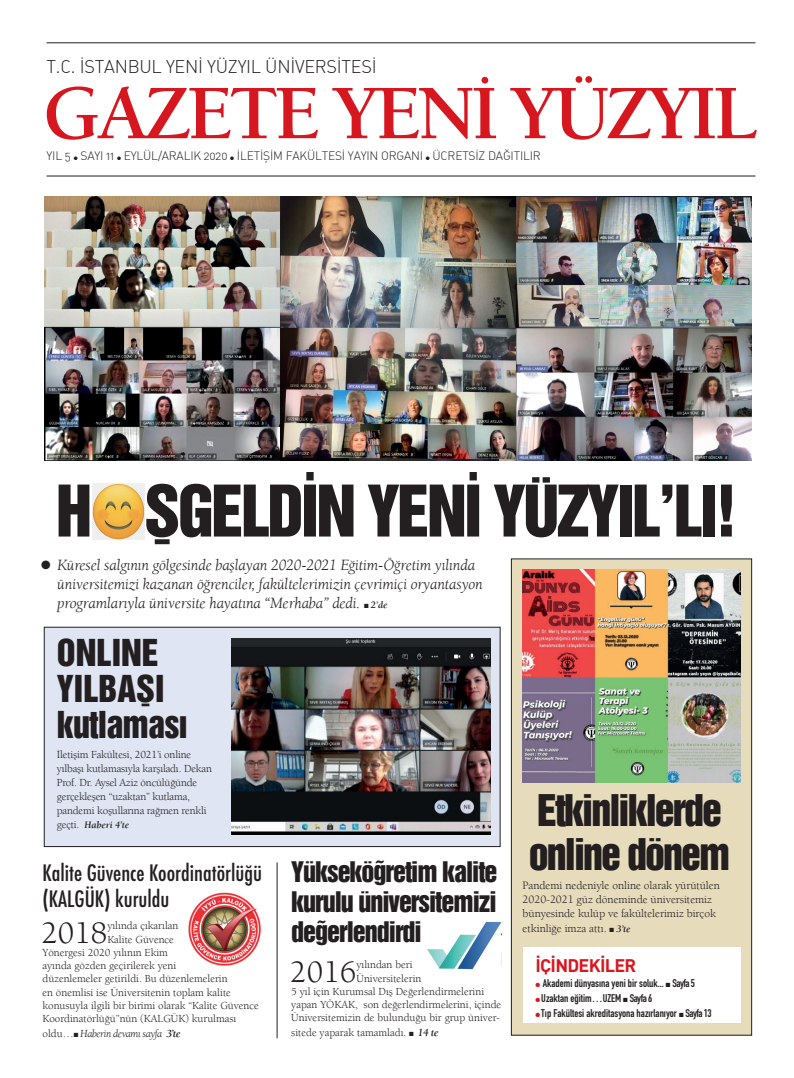
<style>
.page{position:relative;width:794px;height:1078px;background:#fff}
.page>*{position:absolute;margin:0;border:0;box-sizing:border-box;transform-origin:0 0}
.t1{font:700 79px "Berkeley Oldstyle";letter-spacing:-.06em;color:#d7171f}
.t2{font:65px "Helvetica Inserat";letter-spacing:-.04em;color:#231f20}
.t3{font:40px/44px "Helvetica Inserat";letter-spacing:-.05em;color:#231f20}
.t4{font:34px/36px "Helvetica Inserat";color:#231f20}
.t5{font:31.8px "Berkeley Oldstyle";color:#231f20}
.t6{font:26px/30px "Helvetica Inserat";letter-spacing:-.04em;color:#231f20;text-align:justify}
.t7{font:500 condensed 22px/26.4px "Futura";color:#231f20}
.t8{font:18px "DIN Light Alternate";letter-spacing:-.015em;color:#231f20}
.t9{font:18px "DINBEK Bold";letter-spacing:-.04em;color:#d7171f}
.t10{font:italic 16px/19.2px "Berkeley Oldstyle";letter-spacing:-.01em;color:#231f20}
.t11{font:12px "DIN Light Alternate";letter-spacing:-.015em;color:#231f20}
.t12{font:12px "Zapf Dingbats ITC";color:#231f20}
.t13{font:11.5px/14.3px "Berkeley Oldstyle";letter-spacing:-.005em;color:#231f20}
.t14{font:11px/14px "Berkeley Oldstyle";color:#231f20}
.t15{font:700 11px "DIN Condensed";color:#231f20}
.t16{font:italic 11px "Berkeley Oldstyle";letter-spacing:-.04em;color:#231f20}
.t17{font:italic 700 10px "Berkeley Oldstyle";color:#231f20}
.s1{font-weight:400;font-style:normal;font-size:11px}
.s2{font-style:normal}
.s3{font-weight:700}
.s4{font-weight:700;font-style:italic}
.s5{font-weight:700;font-style:italic;font-size:10px}
.s6{color:#d7171f}
</style>
<div class="page">
<div style="left:511px;top:558px;width:240px;height:476px;background:#e6dcbc"></div>
<div style="left:511px;top:558px;width:241px;height:477px;border:1px solid #231f20"></div>
<div style="left:522px;top:947px;width:218px;height:75px;background:#fff"></div>
<img style="left:522px;top:569px;width:218px;height:213px">
<div style="left:44px;top:627px;width:456px;height:219px;background:#dfe5f2"></div>
<div style="left:44px;top:626px;width:456px;height:220px;border:1px solid #231f20"></div>
<img style="left:231px;top:638px;width:259px;height:196px">
<hr style="left:47px;top:176px;width:708px;height:1px;background:#231f20">
<hr style="left:47px;top:43px;width:708px;height:1px;background:#231f20">
<img style="left:44px;top:196px;width:707px;height:264px">
<img style="left:188px;top:892px;width:73px;height:74px">
<img style="left:93px;top:483px;width:51px;height:57px">
<img style="left:427px;top:921px;width:74px;height:49px">
<hr style="left:277px;top:862px;width:1px;height:175px;background:#231f20">
<h3 class="t8" style="left:47px;top:55px;width:331px">T.C. İSTANBUL YENİ YÜZYIL ÜNİVERSİTESİ</h3>
<h1 class="t1" style="left:43px;top:66px;width:717px">GAZETE YENİ YÜZYIL</h1>
<p class="t11" style="left:47px;top:148px;width:496px">YIL 5 ● SAYI 11 ● EYLÜL/ARALIK 2020 ● İLETİŞİM FAKÜLTESİ YAYIN ORGANI ● ÜCRETSİZ DAĞITILIR</p>
<h2 class="t2" style="left:56px;top:472px;width:683px">H ŞGELDİN YENİ YÜZYIL’LI!</h2>
<h3 class="t10" style="left:57px;top:555px;width:427px">Küresel salgının gölgesinde başlayan 2020-2021 Eğitim-Öğretim yılında üniversitemizi kazanan öğrenciler, fakültelerimizin çevrimiçi oryantasyon programlarıyla üniversite hayatına “Merhaba” dedi.</h3>
<p class="t12" style="left:41px;top:559px;width:11px">●</p>
<p class="t17" style="left:364px;top:599px;width:25px">■ 2’de</p>
<h3 class="t4" style="left:57px;top:634px;width:133px">ONLINE<br>YILBAŞI kutlaması</h3>
<p class="t14" style="left:57px;top:747px;width:156px">İletişim Fakültesi, 2021’i online yılbaşı kutlamasıyla karşıladı. Dekan Prof. Dr. Aysel Aziz öncülüğünde gerçekleşen “uzaktan” kutlama, pandemi koşullarına rağmen renkli</p>
<p class="t17" style="left:57px;top:819px;width:74px"><span class="s1">geçti.</span> Haberi 4’te</p>
<h3 class="t7" style="left:43px;top:859px;width:221px">Kalite Güvence Koordinatörlüğü (KALGÜK) kuruldu</h3>
<h3 class="t6" style="left:291px;top:856px;width:208px">Yükseköğretim kalite kurulu üniversitemizi değerlendirdi</h3>
<h3 class="t5" style="left:290px;top:952px;width:68px">2016</h3>
<p class="t14" style="left:356px;top:957px;width:58px">yılından beri</p>
<h3 class="t5" style="left:41px;top:913px;width:67px">2018</h3>
<p class="t14" style="left:107px;top:918px;width:73px">yılında çıkarılan</p>
<p class="t14" style="left:107px;top:931px;width:68px">Kalite Güvence</p>
<p class="t14" style="left:43px;top:945px;width:127px">Yönergesi 2020 yılının Ekim</p>
<p class="t14" style="left:43px;top:958px;width:135px">ayında gözden geçirilerek yeni</p>
<p class="t14" style="left:43px;top:971px;width:187px">düzenlemeler getirildi. Bu düzenlemelerin</p>
<p class="t14" style="left:43px;top:984px;width:190px">en önemlisi ise Üniversitenin toplam kalite</p>
<p class="t14" style="left:43px;top:997px;width:218px">konusuyla ilgili bir birimi olarak “Kalite Güvence</p>
<p class="t14" style="left:43px;top:1011px;width:195px">Koordinatörlüğü”nün (KALGÜK) kurulması</p>
<p class="t16" style="left:43px;top:1026px;width:140px"><span class="s2">oldu…</span>■ Haberin devamı sayfa <span class="s3">3’te</span></p>
<p class="t14" style="left:356px;top:970px;width:66px">Üniversitelerin</p>
<p class="t14" style="left:291px;top:983px;width:194px">5 yıl için Kurumsal Dış Değerlendirmelerini</p>
<p class="t14" style="left:291px;top:997px;width:211px">yapan YÖKAK, son değerlendirmelerini, içinde</p>
<p class="t14" style="left:291px;top:1010px;width:210px">Üniversitemizin de bulunduğu bir grup üniver-</p>
<p class="t14" style="left:291px;top:1025px;width:149px">sitede yaparak tamamladı. ■ <span class="s4">14 te</span></p>
<h3 class="t3" style="left:529px;top:788px;width:203px">Etkinliklerde online dönem</h3>
<p class="t13" style="left:522px;top:878px;width:199px">Pandemi nedeniyle online olarak yürütülen 2020-2021 güz döneminde üniversitemiz bünyesinde kulüp ve fakültelerimiz birçok etkinliğe imza attı. ■ <span class="s5">3’te</span></p>
<h3 class="t9" style="left:535px;top:953px;width:102px">İÇİNDEKİLER</h3>
<p class="t15" style="left:535px;top:975px;width:161px"><span class="s6">●</span> Akademi dünyasına yeni bir soluk... ■ Sayfa 5</p>
<p class="t15" style="left:535px;top:990px;width:118px"><span class="s6">●</span> Uzaktan eğitim…UZEM ■ Sayfa 6</p>
<p class="t15" style="left:535px;top:1005px;width:178px"><span class="s6">●</span> Tıp Fakültesi akreditasyona hazırlanıyor ■ Sayfa 13</p>
</div>
